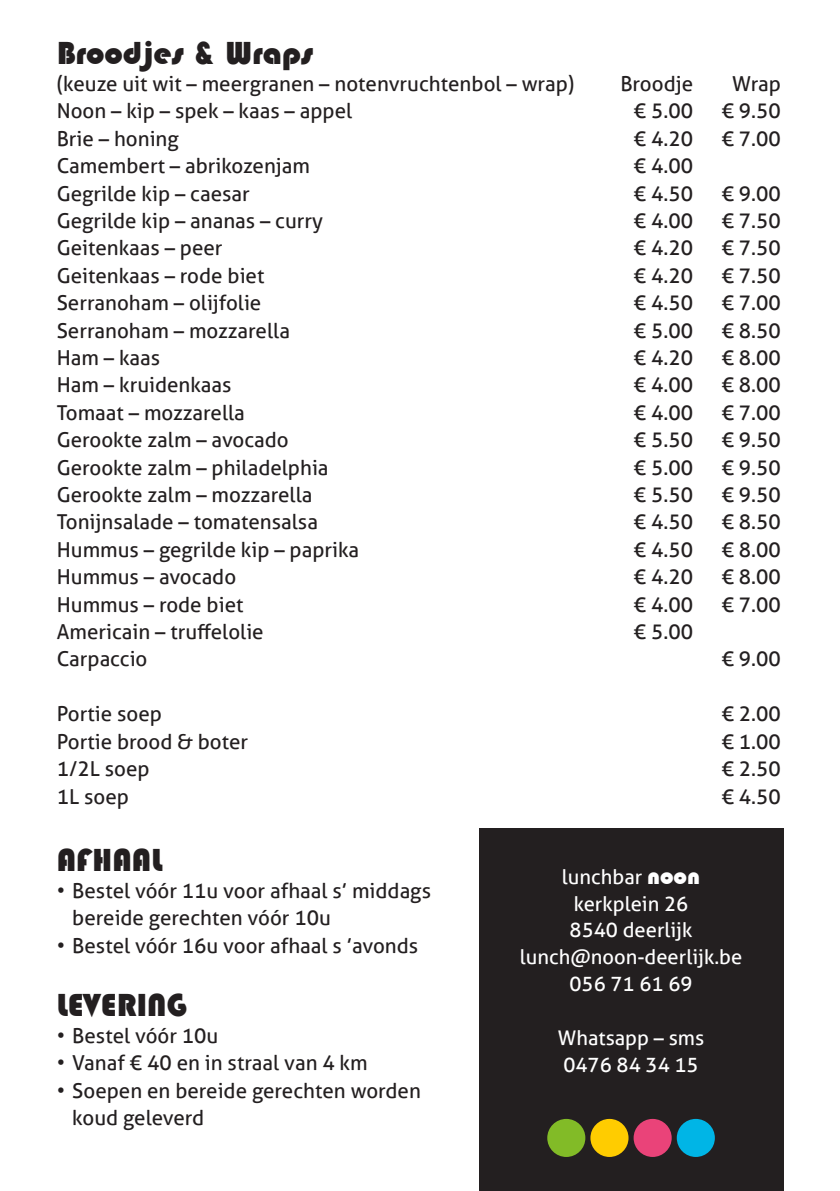
<style>
.page{position:relative;width:840px;height:1191px;background:#fff}
.page>*{position:absolute;margin:0;border:0;box-sizing:border-box;transform-origin:0 0}
.t1{font:32.8px "Bauhaus 93";color:#231f20}
.t2{font:20.6px/27.4px "Aller";color:#231f20}
.t3{font:20.2px/26.8px "Aller";color:#fff;text-align:center}
.s1{font-family:"Bauhaus 93";font-size:24.2px}
</style>
<div class="page">
<div style="left:478px;top:828px;width:304px;height:363px;background:#231f20"></div>
<div style="left:547px;top:1118px;width:38px;height:39px;background:#82bb27;border-radius:50%"></div>
<div style="left:676px;top:1118px;width:38px;height:39px;background:#00b5e6;border-radius:50%"></div>
<div style="left:590px;top:1118px;width:38px;height:39px;background:#fc0;border-radius:50%"></div>
<div style="left:633px;top:1118px;width:38px;height:39px;background:#ea4379;border-radius:50%"></div>
<h1 class="t1" style="left:57px;top:34px;width:258px">Broodjes &amp; Wraps</h1>
<p class="t2" style="left:57px;top:70px;width:519px">(keuze uit wit – meergranen – notenvruchtenbol – wrap)</p>
<p class="t2" style="left:620px;top:70px;width:74px">Broodje</p>
<p class="t2" style="left:731px;top:70px;width:50px">Wrap</p>
<p class="t2" style="left:57px;top:97px;width:297px">Noon – kip – spek – kaas – appel</p>
<p class="t2" style="left:633px;top:97px;width:61px">€ 5.00</p>
<p class="t2" style="left:721px;top:97px;width:61px">€ 9.50</p>
<p class="t2" style="left:57px;top:125px;width:124px">Brie – honing</p>
<p class="t2" style="left:633px;top:125px;width:61px">€ 4.20</p>
<p class="t2" style="left:721px;top:125px;width:61px">€ 7.00</p>
<p class="t2" style="left:57px;top:152px;width:255px">Camembert – abrikozenjam</p>
<p class="t2" style="left:633px;top:152px;width:61px">€ 4.00</p>
<p class="t2" style="left:57px;top:179px;width:194px">Gegrilde kip – caesar</p>
<p class="t2" style="left:633px;top:179px;width:61px">€ 4.50</p>
<p class="t2" style="left:721px;top:179px;width:61px">€ 9.00</p>
<p class="t2" style="left:57px;top:207px;width:268px">Gegrilde kip – ananas – curry</p>
<p class="t2" style="left:633px;top:207px;width:61px">€ 4.00</p>
<p class="t2" style="left:721px;top:207px;width:61px">€ 7.50</p>
<p class="t2" style="left:57px;top:234px;width:167px">Geitenkaas – peer</p>
<p class="t2" style="left:633px;top:234px;width:61px">€ 4.20</p>
<p class="t2" style="left:721px;top:234px;width:61px">€ 7.50</p>
<p class="t2" style="left:57px;top:262px;width:209px">Geitenkaas – rode biet</p>
<p class="t2" style="left:633px;top:262px;width:61px">€ 4.20</p>
<p class="t2" style="left:721px;top:262px;width:61px">€ 7.50</p>
<p class="t2" style="left:57px;top:289px;width:206px">Serranoham – olijfolie</p>
<p class="t2" style="left:633px;top:289px;width:61px">€ 4.50</p>
<p class="t2" style="left:721px;top:289px;width:61px">€ 7.00</p>
<p class="t2" style="left:57px;top:316px;width:234px">Serranoham – mozzarella</p>
<p class="t2" style="left:633px;top:316px;width:61px">€ 5.00</p>
<p class="t2" style="left:721px;top:316px;width:61px">€ 8.50</p>
<p class="t2" style="left:57px;top:344px;width:105px">Ham – kaas</p>
<p class="t2" style="left:633px;top:344px;width:61px">€ 4.20</p>
<p class="t2" style="left:721px;top:344px;width:61px">€ 8.00</p>
<p class="t2" style="left:57px;top:371px;width:176px">Ham – kruidenkaas</p>
<p class="t2" style="left:633px;top:371px;width:61px">€ 4.00</p>
<p class="t2" style="left:721px;top:371px;width:61px">€ 8.00</p>
<p class="t2" style="left:57px;top:399px;width:189px">Tomaat – mozzarella</p>
<p class="t2" style="left:633px;top:399px;width:61px">€ 4.00</p>
<p class="t2" style="left:721px;top:399px;width:61px">€ 7.00</p>
<p class="t2" style="left:57px;top:426px;width:233px">Gerookte zalm – avocado</p>
<p class="t2" style="left:633px;top:426px;width:61px">€ 5.50</p>
<p class="t2" style="left:721px;top:426px;width:61px">€ 9.50</p>
<p class="t2" style="left:57px;top:453px;width:273px">Gerookte zalm – philadelphia</p>
<p class="t2" style="left:633px;top:453px;width:61px">€ 5.00</p>
<p class="t2" style="left:721px;top:453px;width:61px">€ 9.50</p>
<p class="t2" style="left:57px;top:481px;width:257px">Gerookte zalm – mozzarella</p>
<p class="t2" style="left:633px;top:481px;width:61px">€ 5.50</p>
<p class="t2" style="left:721px;top:481px;width:61px">€ 9.50</p>
<p class="t2" style="left:57px;top:508px;width:262px">Tonijnsalade – tomatensalsa</p>
<p class="t2" style="left:633px;top:508px;width:61px">€ 4.50</p>
<p class="t2" style="left:721px;top:508px;width:61px">€ 8.50</p>
<p class="t2" style="left:57px;top:536px;width:304px">Hummus – gegrilde kip – paprika</p>
<p class="t2" style="left:633px;top:536px;width:61px">€ 4.50</p>
<p class="t2" style="left:721px;top:536px;width:61px">€ 8.00</p>
<p class="t2" style="left:57px;top:563px;width:181px">Hummus – avocado</p>
<p class="t2" style="left:633px;top:563px;width:61px">€ 4.20</p>
<p class="t2" style="left:721px;top:563px;width:61px">€ 8.00</p>
<p class="t2" style="left:57px;top:590px;width:188px">Hummus – rode biet</p>
<p class="t2" style="left:633px;top:590px;width:61px">€ 4.00</p>
<p class="t2" style="left:721px;top:590px;width:61px">€ 7.00</p>
<p class="t2" style="left:57px;top:618px;width:208px">Americain – truffelolie</p>
<p class="t2" style="left:633px;top:618px;width:61px">€ 5.00</p>
<p class="t2" style="left:57px;top:645px;width:92px">Carpaccio</p>
<p class="t2" style="left:721px;top:645px;width:61px">€ 9.00</p>
<p class="t2" style="left:57px;top:700px;width:107px">Portie soep</p>
<p class="t2" style="left:721px;top:700px;width:61px">€ 2.00</p>
<p class="t2" style="left:57px;top:727px;width:193px">Portie brood &amp; boter</p>
<p class="t2" style="left:721px;top:727px;width:61px">€ 1.00</p>
<p class="t2" style="left:57px;top:755px;width:94px">1/2L soep</p>
<p class="t2" style="left:721px;top:755px;width:61px">€ 2.50</p>
<p class="t2" style="left:57px;top:782px;width:74px">1L soep</p>
<p class="t2" style="left:721px;top:782px;width:61px">€ 4.50</p>
<h1 class="t1" style="left:57px;top:841px;width:107px">AFHAAL</h1>
<p class="t2" style="left:72px;top:877px;width:360px;text-indent:-16px">• Bestel vóór 11u voor afhaal s’ middags bereide gerechten vóór 10u</p>
<p class="t2" style="left:57px;top:931px;width:363px">• Bestel vóór 16u voor afhaal s ’avonds</p>
<p class="t3" style="left:519px;top:863px;width:224px">lunchbar <span class="s1">noon </span>kerkplein 26<br>8540 deerlijk lunch@noon-deerlijk.be<br>056 71 61 69</p>
<p class="t3" style="left:557px;top:1024px;width:148px;text-align:left">Whatsapp – sms<br>0476 84 34 15</p>
<h1 class="t1" style="left:57px;top:986px;width:131px">LEVERING</h1>
<p class="t2" style="left:57px;top:1022px;width:163px">• Bestel vóór 10u</p>
<p class="t2" style="left:57px;top:1049px;width:312px">• Vanaf € 40 en in straal van 4 km</p>
<p class="t2" style="left:72px;top:1076px;width:350px;text-indent:-16px">• Soepen en bereide gerechten worden koud geleverd</p>
</div>
